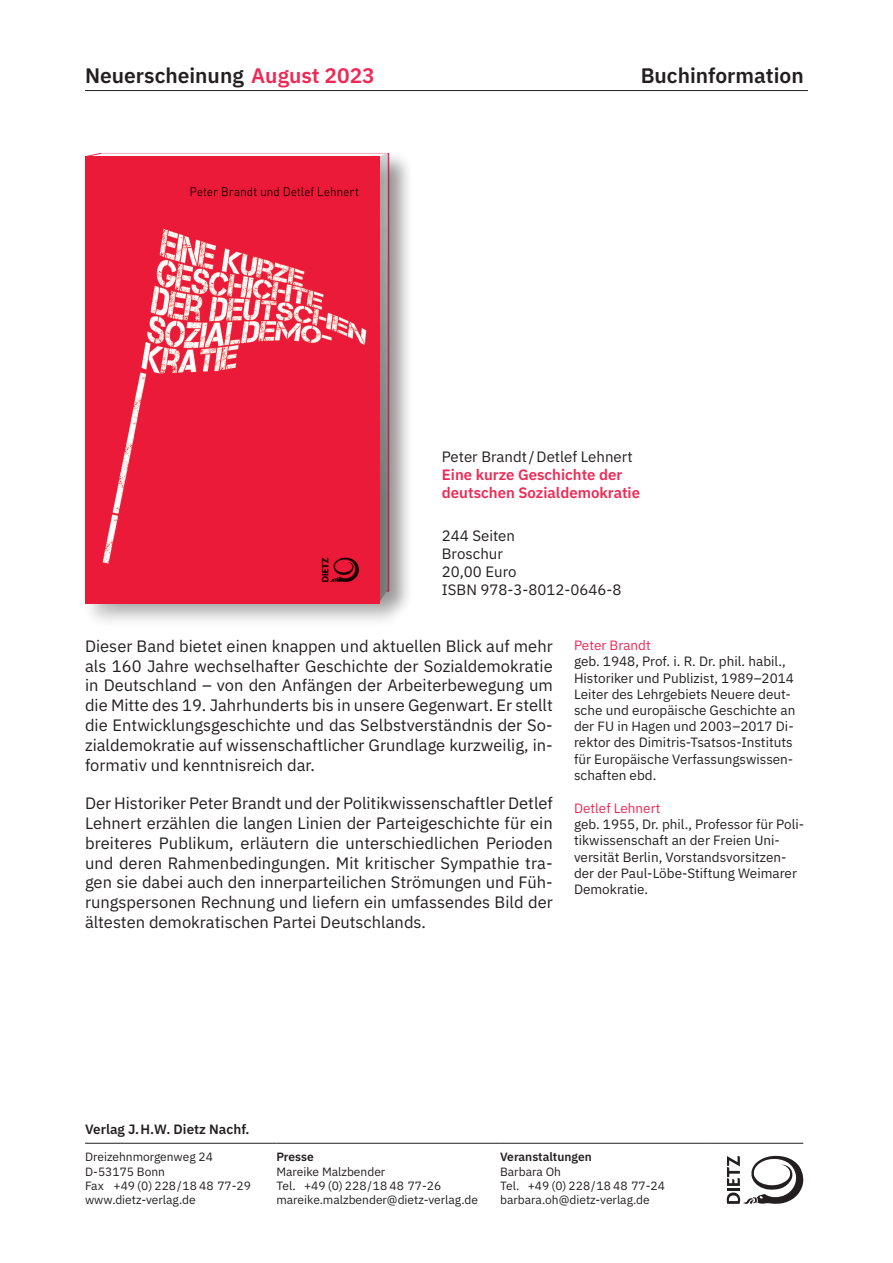
<style>
.page{position:relative;width:893px;height:1263px;background:#fff}
.page>*{position:absolute;margin:0;border:0;box-sizing:border-box;transform-origin:0 0}
.t1{font:600 21px "IBM Plex Sans";color:#231f20}
.t2{font:16.5px/19.8px "IBM Plex Sans";color:#231f20;text-align:justify}
.t3{font:15px/18px "IBM Plex Sans";color:#231f20}
.t4{font:600 15px/18px "IBM Plex Sans";color:#ee2956}
.t5{font:13.5px/16.2px "IBM Plex Sans";color:#231f20}
.t6{font:13.5px "IBM Plex Sans";color:#ee2956}
.t7{font:600 13.5px "IBM Plex Sans";color:#231f20}
.t8{font:12px/14.4px "IBM Plex Sans";color:#231f20}
.t9{font:600 12px "IBM Plex Sans";color:#231f20}
.s1{color:#ee2956}
</style>
<div class="page">
<hr style="left:85px;top:90px;width:723px;height:1px;background:#231f20">
<hr style="left:85px;top:1143px;width:191px;height:1px;background:#231f20">
<hr style="left:276px;top:1143px;width:224px;height:1px;background:#231f20">
<hr style="left:500px;top:1143px;width:205px;height:1px;background:#231f20">
<hr style="left:705px;top:1143px;width:98px;height:1px;background:#231f20">
<svg style="left:727px;top:1156px;width:76px;height:48px"></svg>
<div style="left:375px;top:151px;width:38px;height:473px;background:#231f20;opacity:.28"></div>
<div style="left:86px;top:151px;width:35px;height:28px;background:#fdf7f9"></div>
<div style="left:81px;top:153px;width:323px;height:475px;background:#231f20;opacity:.28"></div>
<img style="left:85px;top:156px;width:294px;height:448px">
<p class="t1" style="left:85px;top:59px;width:291px">Neuerscheinung <span class="s1">August 2023</span></p>
<p class="t1" style="left:641px;top:59px;width:164px">Buchinformation</p>
<p class="t3" style="left:442px;top:446px;width:192px">Peter Brandt/Detlef Lehnert</p>
<p class="t4" style="left:442px;top:464px;width:200px">Eine kurze Geschichte der deutschen Sozialdemokratie</p>
<p class="t3" style="left:442px;top:526px;width:181px">244 Seiten<br>Broschur<br>20,00 Euro<br>ISBN 978-3-8012-0646-8</p>
<p class="t2" style="left:85px;top:635px;width:469px">Dieser Band bietet einen knappen und aktuellen Blick auf mehr als 160 Jahre wechselhafter Geschichte der Sozialdemokratie in Deutschland – von den Anfängen der Arbeiterbewegung um die Mitte des 19. Jahrhunderts bis in unsere Gegenwart. Er stellt die Entwicklungsgeschichte und das Selbstverständnis der So&shy;zialdemokratie auf wissenschaftlicher Grundlage kurzweilig, in&shy;formativ und kenntnisreich dar.</p>
<p class="t2" style="left:85px;top:792px;width:469px">Der Historiker Peter Brandt und der Politikwissenschaftler Detlef Lehnert erzählen die langen Linien der Parteigeschichte für ein breiteres Publikum, erläutern die unterschiedlichen Perioden und deren Rahmenbedingungen. Mit kritischer Sympathie tra&shy;gen sie dabei auch den innerparteilichen Strömungen und Füh&shy;rungspersonen Rechnung und liefern ein umfassendes Bild der ältesten demokratischen Partei Deutschlands.</p>
<p class="t6" style="left:574px;top:635px;width:78px">Peter Brandt</p>
<p class="t5" style="left:574px;top:652px;width:223px">geb. 1948, Prof. i. R. Dr. phil. habil., Historiker und Publizist, 1989–2014<br>Leiter des Lehrgebiets Neuere deut&shy;sche und europäische Geschichte an der FU in Hagen und 2003–2017 Di&shy;rektor des Dimitris-Tsatsos-Instituts für Europäische Verfassungswissen&shy;schaften ebd.</p>
<p class="t6" style="left:574px;top:798px;width:88px">Detlef Lehnert</p>
<p class="t5" style="left:574px;top:815px;width:230px">geb. 1955, Dr. phil., Professor für Poli&shy;tikwissenschaft an der Freien Uni&shy;versität Berlin, Vorstandsvorsitzen&shy;der der Paul-Löbe-Stiftung Weimarer Demokratie.</p>
<p class="t7" style="left:85px;top:1118px;width:166px">Verlag J.H.W. Dietz Nachf.</p>
<p class="t8" style="left:85px;top:1149px;width:167px">Dreizehnmorgenweg 24<br>D-53175 Bonn<br>Fax +49 (0) 228/18 48 77-29 www.dietz-verlag.de</p>
<p class="t9" style="left:276px;top:1147px;width:39px">Presse</p>
<p class="t8" style="left:276px;top:1163px;width:203px">Mareike Malzbender<br>Tel. +49 (0) 228/18 48 77-26 mareike.malzbender@dietz-verlag.de</p>
<p class="t9" style="left:500px;top:1147px;width:93px">Veranstaltungen</p>
<p class="t8" style="left:500px;top:1163px;width:166px">Barbara Oh<br>Tel. +49 (0) 228/18 48 77-24 barbara.oh@dietz-verlag.de</p>
</div>
